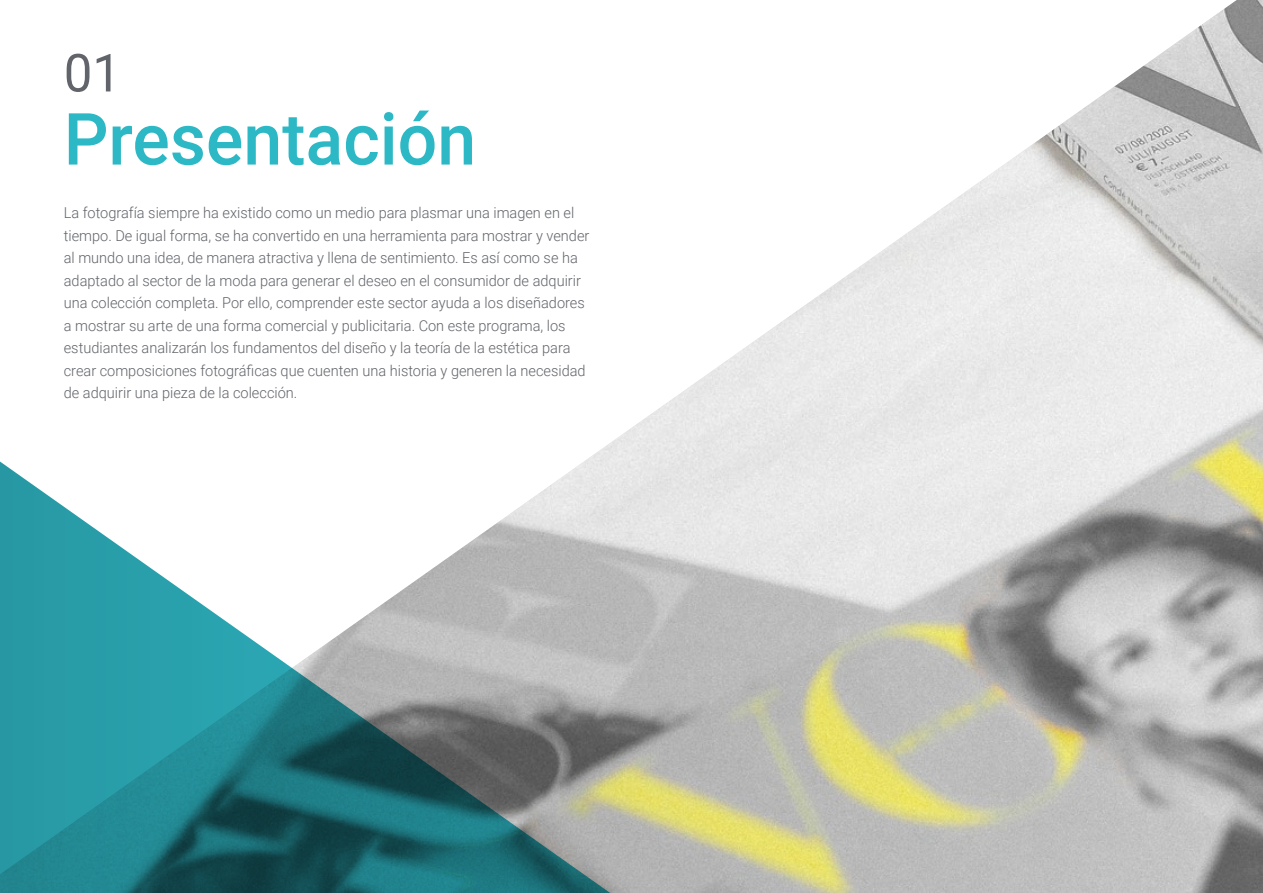
<style>
.page{position:relative;width:1263px;height:893px;background:#fff}
.page>*{position:absolute;margin:0;border:0;box-sizing:border-box;transform-origin:0 0}
.t1{font:500 72px "Roboto";color:#2db8c5}
.t2{font:52.5px "Roboto";color:#61646a}
.t3{font:300 15px/22.5px "Roboto";color:#61646a}
</style>
<div class="page">
<img style="left:606px;top:0;width:657px;height:893px">
<svg style="left:0;top:446px;width:640px;height:447px"></svg>
<h2 class="t2" style="left:64px;top:36px;width:59px">01</h2>
<h1 class="t1" style="left:64px;top:89px;width:414px">Presentación</h1>
<p class="t3" style="left:64px;top:201px;width:527px">La fotografía siempre ha existido como un medio para plasmar una imagen en el tiempo. De igual forma, se ha convertido en una herramienta para mostrar y vender al mundo una idea, de manera atractiva y llena de sentimiento. Es así como se ha adaptado al sector de la moda para generar el deseo en el consumidor de adquirir una colección completa. Por ello, comprender este sector ayuda a los diseñadores a mostrar su arte de una forma comercial y publicitaria. Con este programa, los estudiantes analizarán los fundamentos del diseño y la teoría de la estética para crear composiciones fotográficas que cuenten una historia y generen la necesidad de adquirir una pieza de la colección.</p>
</div>
